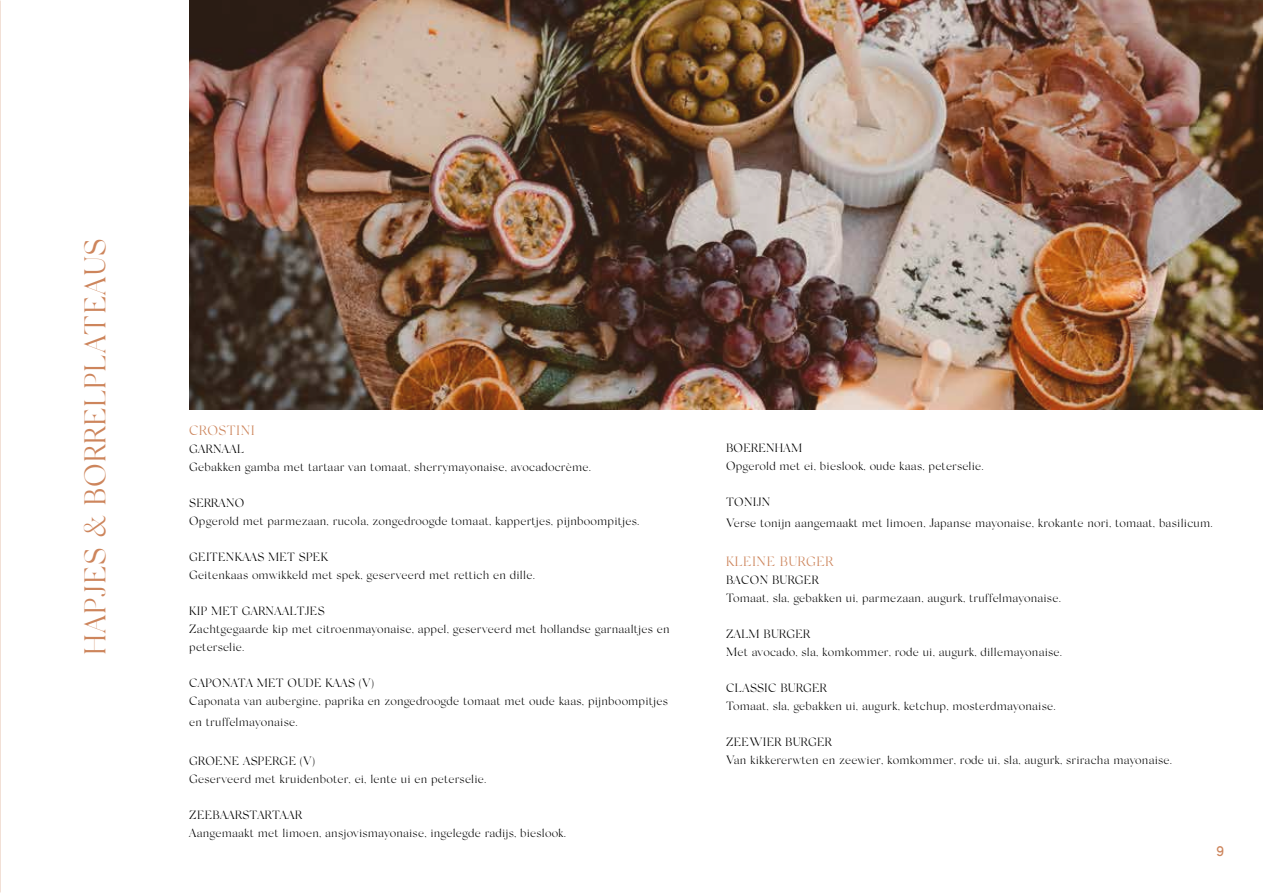
<style>
.page{position:relative;width:1263px;height:893px;background:#fff}
.page>*{position:absolute;margin:0;border:0;box-sizing:border-box;transform-origin:0 0}
.t1{font:300 30px "Silk Serif";letter-spacing:.02em;color:#cd855c}
.t2{font:15px "Sofia Pro";color:#cd855c}
.t3{font:300 13.5px "Silk Serif";letter-spacing:.035em;color:#cd855c}
.t4{font:300 12px/18px "Silk Serif";letter-spacing:.02em;color:#000}
</style>
<div class="page">
<img style="left:0;top:0;width:1px;height:893px">
<img style="left:189px;top:0;width:1074px;height:410px">
<h1 class="t1" style="left:78px;top:655px;width:418px;rotate:-90deg">HAPJES &amp; BORRELPLATEAUS</h1>
<p class="t3" style="left:189px;top:423px;width:67px">CROSTINI</p>
<p class="t4" style="left:189px;top:440px;width:403px">GARNAAL<br>Gebakken gamba met tartaar van tomaat, sherrymayonaise, avocadocrème.</p>
<p class="t4" style="left:189px;top:494px;width:452px">SERRANO<br>Opgerold met parmezaan, rucola, zongedroogde tomaat, kappertjes, pijnboompitjes.</p>
<p class="t4" style="left:189px;top:548px;width:347px">GEITENKAAS MET SPEK<br>Geitenkaas omwikkeld met spek, geserveerd met rettich en dille.</p>
<p class="t4" style="left:189px;top:602px;width:482px">KIP MET GARNAALTJES<br>Zachtgegaarde kip met citroenmayonaise, appel, geserveerd met hollandse garnaaltjes en peterselie.</p>
<p class="t4" style="left:189px;top:674px;width:480px">CAPONATA MET OUDE KAAS (V)<br>Caponata van aubergine, paprika en zongedroogde tomaat met oude kaas, pijnboompitjes</p>
<p class="t4" style="left:189px;top:713px;width:110px">en truffelmayonaise.</p>
<p class="t4" style="left:189px;top:752px;width:299px">GROENE ASPERGE (V)<br>Geserveerd met kruidenboter, ei, lente ui en peterselie.</p>
<p class="t4" style="left:189px;top:806px;width:378px">ZEEBAARSTARTAAR<br>Aangemaakt met limoen, ansjovismayonaise, ingelegde radijs, bieslook.</p>
<p class="t4" style="left:726px;top:439px;width:259px">BOERENHAM<br>Opgerold met ei, bieslook, oude kaas, peterselie.</p>
<p class="t4" style="left:726px;top:491px;width:488px;line-height:21px">TONIJN<br>Verse tonijn aangemaakt met limoen, Japanse mayonaise, krokante nori, tomaat, basilicum.</p>
<p class="t3" style="left:726px;top:553px;width:109px">KLEINE BURGER</p>
<p class="t4" style="left:726px;top:571px;width:336px">BACON BURGER<br>Tomaat, sla, gebakken ui, parmezaan, augurk, truffelmayonaise.</p>
<p class="t4" style="left:726px;top:625px;width:338px">ZALM BURGER<br>Met avocado, sla, komkommer, rode ui, augurk, dillemayonaise.</p>
<p class="t4" style="left:726px;top:679px;width:331px">CLASSIC BURGER<br>Tomaat, sla, gebakken ui, augurk, ketchup, mosterdmayonaise.</p>
<p class="t4" style="left:726px;top:733px;width:448px">ZEEWIER BURGER<br>Van kikkererwten en zeewier, komkommer, rode ui, sla, augurk, sriracha mayonaise.</p>
<p class="t2" style="left:1216px;top:840px;width:10px">9</p>
</div>
